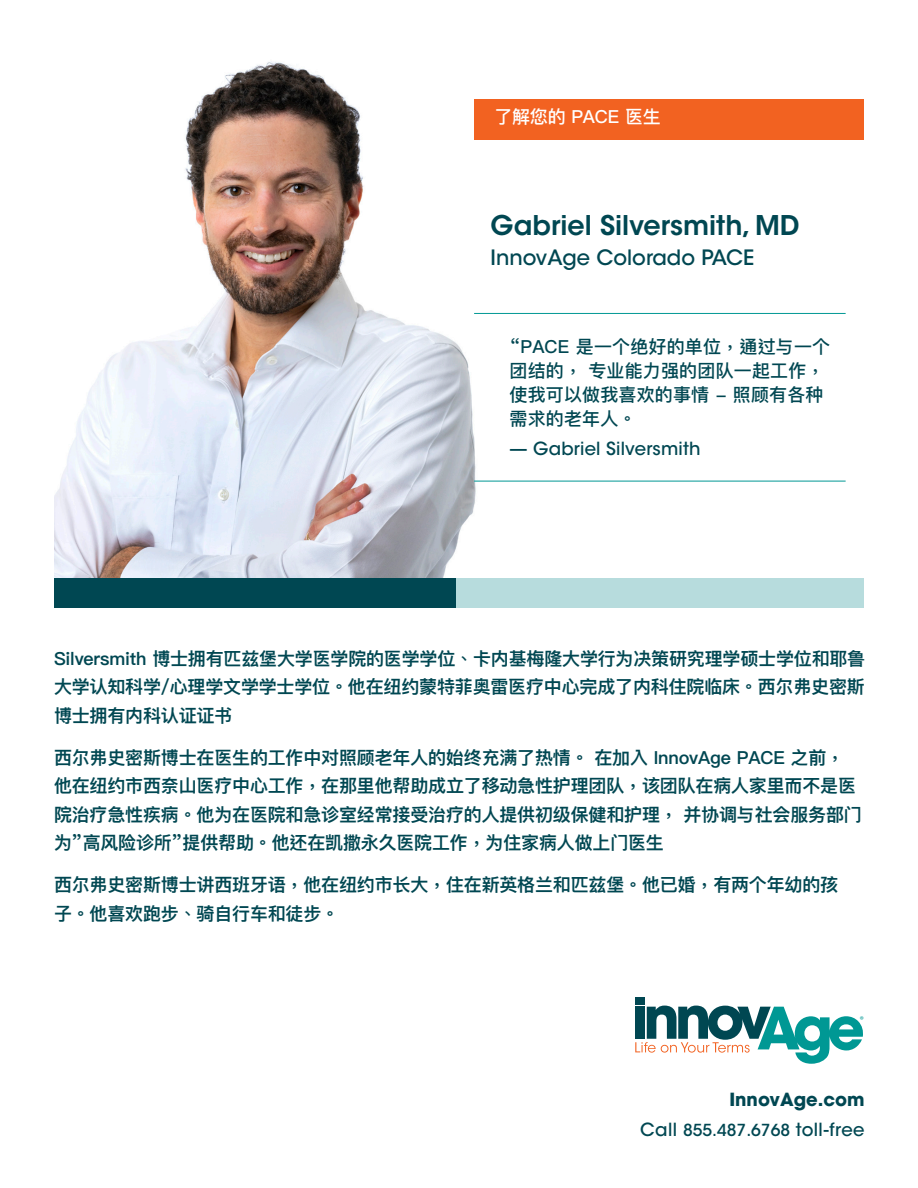
<style>
.page{position:relative;width:918px;height:1188px;background:#fff}
.page>*{position:absolute;margin:0;border:0;box-sizing:border-box;transform-origin:0 0}
.text__secondary{font:600 27px "ITC Avant Garde Std";color:#004752}
.text__secondary-2{font:500 21px "ITC Avant Garde Std";color:#004752}
.t1{font:600 18px/28.5px "Ping Fang HK";letter-spacing:-.01em;color:#004752}
.text__secondary-3{font:500 18px/24px "Ping Fang HK";letter-spacing:.01em;color:#004752}
._02_Head{font:500 18px "ITC Avant Garde Std";letter-spacing:.01em;color:#004752}
._02_Head-2{font:700 18px "Avant Garde";color:#004752}
.text__secondary-4{font:500 18px "Ping Fang HK";letter-spacing:-.01em;color:#fff}
.t2{font:9.75px "Myriad Pro";color:#009894}
.s1{font-size:16.5px}
</style>
<div class="page">
<img style="left:54px;top:61px;width:513px;height:517px">
<div style="left:635px;top:998px;width:10px;height:7px;background:#004752"></div>
<svg style="left:635px;top:1006px;width:228px;height:58px"></svg>
<div style="left:474px;top:99px;width:390px;height:41px;background:#f26221"></div>
<div style="left:54px;top:578px;width:403px;height:30px;background:#004752"></div>
<div style="left:457px;top:578px;width:407px;height:30px;background:#b7dcdd"></div>
<hr style="left:474px;top:313px;width:372px;height:1px;background:#009894">
<hr style="left:474px;top:481px;width:372px;height:1px;background:#009894">
<p class="text__secondary-4" style="left:494px;top:106px;width:168px">了解您的 PACE 医生</p>
<p class="text__secondary" style="left:491px;top:208px;width:311px">Gabriel Silversmith, MD</p>
<p class="text__secondary-2" style="left:491px;top:244px;width:265px">InnovAge Colorado PACE</p>
<p class="text__secondary-3" style="left:510px;top:334px;width:322px">“PACE 是一个绝好的单位，通过与一个团结的， 专业能力强的团队一起工作，使我可以做我喜欢的事情 - 照顾有各种需求的老年人。</p>
<p class="_02_Head" style="left:510px;top:438px;width:193px">— Gabriel Silversmith</p>
<p class="t1" style="left:54px;top:644px;width:813px;text-align:justify">Silversmith 博士拥有匹兹堡大学医学院的医学学位、卡内基梅隆大学行为决策研究理学硕士学位和耶鲁大学认知科学/心理学文学学士学位。他在纽约蒙特菲奥雷医疗中心完成了内科住院临床。西尔弗史密斯博士拥有内科认证证书</p>
<p class="t1" style="left:54px;top:743px;width:809px">西尔弗史密斯博士在医生的工作中对照顾老年人的始终充满了热情。 在加入 InnovAge PACE 之前，他在纽约市西奈山医疗中心工作，在那里他帮助成立了移动急性护理团队，该团队在病人家里而不是医院治疗急性疾病。他为在医院和急诊室经常接受治疗的人提供初级保健和护理， 并协调与社会服务部门为”高风险诊所”提供帮助。他还在凯撒永久医院工作，为住家病人做上门医生</p>
<p class="t1" style="left:54px;top:870px;width:786px">西尔弗史密斯博士讲西班牙语，他在纽约市长大，住在新英格兰和匹兹堡。他已婚，有两个年幼的孩子。他喜欢跑步、骑自行车和徒步。</p>
<p class="t2" style="left:860px;top:1014px;width:6px">®</p>
<p class="_02_Head-2" style="left:729px;top:1088px;width:137px">InnovAge.com</p>
<p class="_02_Head" style="left:640px;top:1118px;width:226px">Call <span class="s1">855.487.6768</span> toll-free</p>
</div>
